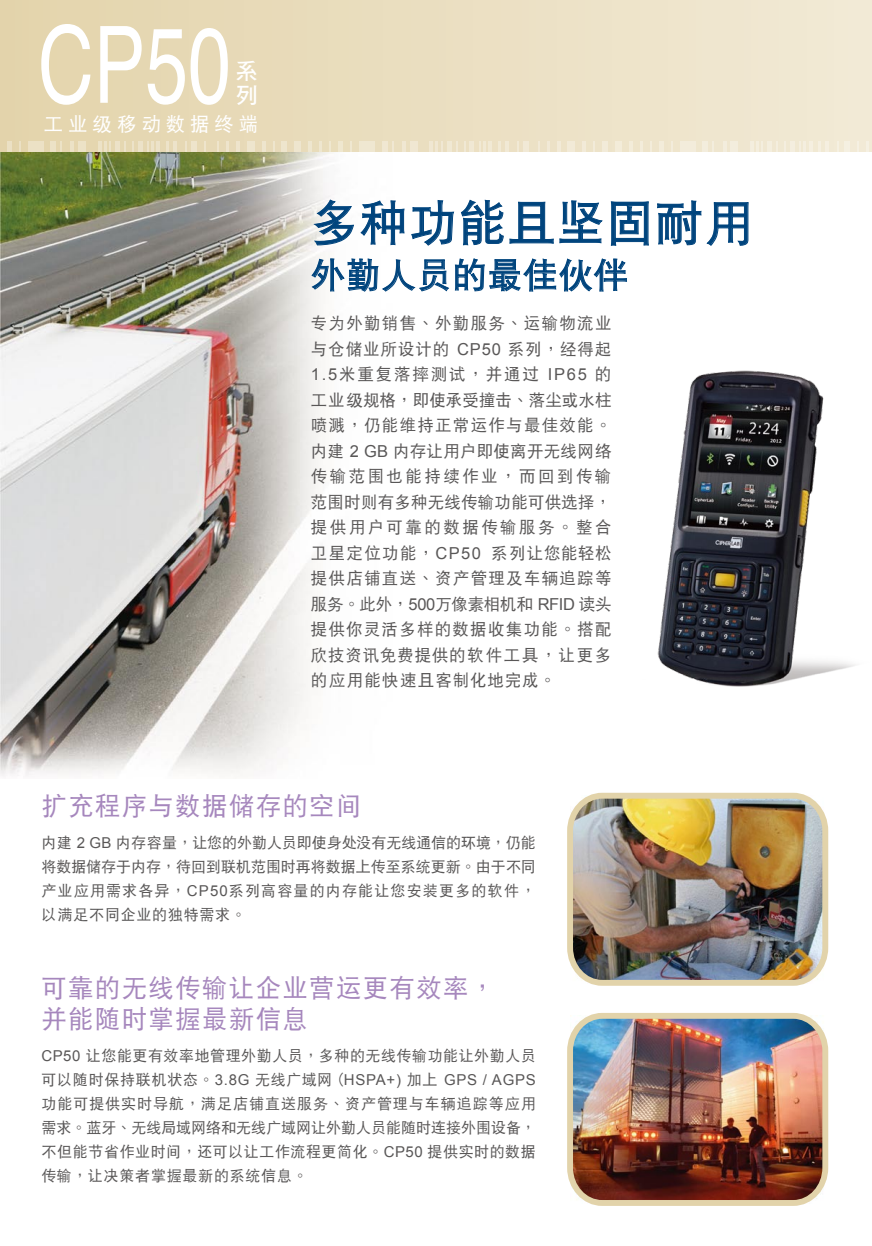
<style>
.page{position:relative;width:872px;height:1246px;background:#fff}
.page>*{position:absolute;margin:0;border:0;box-sizing:border-box;transform-origin:0 0}
.t1{font:106.95px "Helvetica";color:#fff;scale:.72 1}
.t2{font:48px "DF Hei GB5 Std W5";letter-spacing:.025em;color:#00447d}
.t3{font:34.5px "DF Hei GB5 Std W5";letter-spacing:.025em;color:#00447d}
.t4{font:25.5px/31.5px "DF Hei GB5 Std W5";letter-spacing:.05em;color:#a687bd}
.t5{font:22.5px/24.5px "DF Hei Std W7";color:#fff}
.t6{font:19.5px "DF Hei GB5 Std W5";letter-spacing:.25em;color:#fff}
.t7{font:16.5px/25.5px "DF Hei GB5 Std W5";letter-spacing:.07em;color:#595757;text-align:justify}
.t8{font:15px/24px "DF Hei GB5 Std W5";letter-spacing:.05em;color:#595757;text-align:justify}
.s1{font-family:"Arial"}
</style>
<div class="page">
<img style="left:574px;top:800px;width:247px;height:179px">
<img style="left:574px;top:1020px;width:247px;height:180px">
<img style="left:0;top:152px;width:334px;height:624px">
<div style="left:0;top:0;width:872px;height:152px;background:linear-gradient(to right,#e3d4ab,#f2ead6)"></div>
<div style="left:360px;top:141px;width:15px;height:11px;background:#efe7d1"></div>
<hr style="left:402px;top:141px;width:4px;height:11px;background:#f0e7d2">
<svg style="left:392px;top:141px;width:2px;height:11px"></svg>
<div style="left:447px;top:141px;width:5px;height:11px;background:#f0e8d3"></div>
<div style="left:382px;top:141px;width:5px;height:11px;background:#f0e7d2"></div>
<div style="left:410px;top:141px;width:7px;height:11px;background:#f0e7d2"></div>
<hr style="left:429px;top:141px;width:4px;height:11px;background:#f0e7d2">
<svg style="left:435px;top:141px;width:7px;height:11px"></svg>
<div style="left:469px;top:141px;width:5px;height:11px;background:#f0e8d4"></div>
<div style="left:523px;top:141px;width:6px;height:11px;background:#f1e9d6"></div>
<svg style="left:498px;top:141px;width:10px;height:11px"></svg>
<hr style="left:488px;top:141px;width:4px;height:11px;background:#f1e9d4">
<svg style="left:479px;top:141px;width:7px;height:11px"></svg>
<div style="left:294px;top:141px;width:7px;height:11px;background:#eee5ce"></div>
<svg style="left:262px;top:141px;width:3px;height:11px"></svg>
<div style="left:282px;top:141px;width:5px;height:11px;background:#eee5cd"></div>
<div style="left:247px;top:141px;width:7px;height:11px;background:#eee5cd"></div>
<hr style="left:236px;top:141px;width:4px;height:11px;background:#eee4cc">
<svg style="left:217px;top:141px;width:2px;height:11px"></svg>
<svg style="left:226px;top:141px;width:3px;height:11px"></svg>
<svg style="left:350px;top:141px;width:2px;height:11px"></svg>
<div style="left:338px;top:141px;width:5px;height:11px;background:#efe7cf"></div>
<hr style="left:308px;top:141px;width:4px;height:11px;background:#eee6cf">
<svg style="left:329px;top:141px;width:2px;height:11px"></svg>
<svg style="left:319px;top:141px;width:3px;height:11px"></svg>
<div style="left:680px;top:141px;width:15px;height:11px;background:#f3ecdb"></div>
<svg style="left:722px;top:141px;width:4px;height:11px"></svg>
<svg style="left:712px;top:141px;width:2px;height:11px"></svg>
<svg style="left:776px;top:141px;width:2px;height:11px"></svg>
<div style="left:767px;top:141px;width:5px;height:11px;background:#f4eede"></div>
<div style="left:702px;top:141px;width:6px;height:11px;background:#f3eddd"></div>
<div style="left:730px;top:141px;width:7px;height:11px;background:#f3eddd"></div>
<svg style="left:750px;top:141px;width:13px;height:11px"></svg>
<hr style="left:825px;top:141px;width:4px;height:11px;background:#f5efe0">
<svg style="left:837px;top:141px;width:2px;height:11px"></svg>
<svg style="left:784px;top:141px;width:2px;height:11px"></svg>
<div style="left:790px;top:141px;width:5px;height:11px;background:#f4eedf"></div>
<div style="left:843px;top:141px;width:6px;height:11px;background:#f5f0e1"></div>
<svg style="left:818px;top:141px;width:3px;height:11px"></svg>
<svg style="left:808px;top:141px;width:4px;height:11px"></svg>
<svg style="left:799px;top:141px;width:7px;height:11px"></svg>
<div style="left:615px;top:141px;width:6px;height:11px;background:#f3ecd9"></div>
<hr style="left:582px;top:141px;width:4px;height:11px;background:#f2ead8">
<svg style="left:593px;top:141px;width:2px;height:11px"></svg>
<div style="left:602px;top:141px;width:6px;height:11px;background:#f2ebd9"></div>
<div style="left:568px;top:141px;width:7px;height:11px;background:#f2ead7"></div>
<svg style="left:557px;top:141px;width:3px;height:11px"></svg>
<svg style="left:547px;top:141px;width:2px;height:11px"></svg>
<svg style="left:671px;top:141px;width:2px;height:11px"></svg>
<hr style="left:659px;top:141px;width:4px;height:11px;background:#f3ecda">
<svg style="left:629px;top:141px;width:3px;height:11px"></svg>
<svg style="left:640px;top:141px;width:2px;height:11px"></svg>
<div style="left:28px;top:141px;width:15px;height:11px;background:#ece1c5"></div>
<svg style="left:71px;top:141px;width:3px;height:11px"></svg>
<svg style="left:60px;top:141px;width:2px;height:11px"></svg>
<svg style="left:124px;top:141px;width:2px;height:11px"></svg>
<div style="left:115px;top:141px;width:5px;height:11px;background:#ece2c8"></div>
<div style="left:50px;top:141px;width:6px;height:11px;background:#ece2c6"></div>
<div style="left:78px;top:141px;width:7px;height:11px;background:#ece2c6"></div>
<svg style="left:98px;top:141px;width:13px;height:11px"></svg>
<hr style="left:173px;top:141px;width:4px;height:11px;background:#ede3ca">
<svg style="left:185px;top:141px;width:2px;height:11px"></svg>
<svg style="left:132px;top:141px;width:2px;height:11px"></svg>
<div style="left:138px;top:141px;width:5px;height:11px;background:#ece2c8"></div>
<div style="left:191px;top:141px;width:6px;height:11px;background:#eee4cb"></div>
<svg style="left:166px;top:141px;width:3px;height:11px"></svg>
<svg style="left:147px;top:141px;width:13px;height:11px"></svg>
<svg style="left:19px;top:141px;width:2px;height:11px"></svg>
<div style="left:7px;top:141px;width:5px;height:11px;background:#ebe0c4"></div>
<svg style="left:865px;top:141px;width:3px;height:11px"></svg>
<img style="left:657px;top:370px;width:198px;height:317px">
<div style="left:567px;top:793px;width:261px;height:193px;border:6px solid #e2d3aa;border-radius:34px"></div>
<div style="left:567px;top:1013px;width:261px;height:193px;border:6px solid #e2d3aa;border-radius:34px"></div>
<svg style="left:657px;top:200px;width:91px;height:46px"></svg>
<svg style="left:311px;top:200px;width:338px;height:109px"></svg>
<p class="t1" style="left:38px;top:-17px;width:270px">CP50</p>
<p class="t5" style="left:235px;top:58px;width:23px">系列</p>
<p class="t6" style="left:44px;top:113px;width:216px">工業級移動數據終端</p>
<p class="t2" style="left:311px;top:197px;width:443px">多種功能且堅固耐用</p>
<p class="t3" style="left:311px;top:256px;width:319px">外勤人員的最佳夥伴</p>
<p class="t7" style="left:311px;top:310px;width:302px">專為外勤銷售、外勤服務、運輸物流業與倉儲業所設計的 <span class="s1">CP50</span> 系列，經得起<span class="s1">1.5</span>米重覆落摔測試，並通過 <span class="s1">IP65</span> 的工業級規格，即使承受撞擊、落塵或水柱噴濺，仍能維持正常運作與最佳效能。內建 <span class="s1">2 GB</span> 內存讓用戶即使離開無線網絡傳輸範圍也能持續作業，而回到傳輸範圍時則有多種無線傳輸功能可供選擇，提供用戶可靠的數據傳輸服務。整合衛星定位功能，<span class="s1">CP50</span> 系列讓您能輕鬆提供店舖直送、資產管理及車輛追蹤等服務。此外，<span class="s1">500</span>萬像素相機和 <span class="s1">RFID</span> 讀頭提供你靈活多樣的數據收集功能。搭配欣技資訊免費提供的軟件工具，讓更多的應用能快速且客製化地完成。</p>
<p class="t4" style="left:41px;top:790px;width:322px">擴充程序與數據儲存的空間</p>
<p class="t8" style="left:41px;top:830px;width:496px">內建 <span class="s1">2 GB</span> 內存容量，讓您的外勤人員即使身處沒有無線通信的環境，仍能將數據儲存於內存，待回到聯機範圍時再將數據上傳至系統更新。由於不同產業應用需求各異，<span class="s1">CP50</span>系列高容量的內存能讓您安裝更多的軟件，以滿足不同企業的獨特需求。</p>
<p class="t4" style="left:41px;top:971px;width:455px">可靠的無線傳輸讓企業營運更有效率，並能隨時掌握最新信息</p>
<p class="t8" style="left:41px;top:1044px;width:496px"><span class="s1">CP50</span> 讓您能更有效率地管理外勤人員，多種的無線傳輸功能讓外勤人員可以隨時保持聯機狀態。<span class="s1">3.8G</span> 无線广域网 (<span class="s1">HSPA+)</span> 加上 <span class="s1">GPS / AGPS</span>功能可提供實時導航，滿足店舖直送服務、資產管理與車輛追蹤等應用需求。藍牙、无線局域网絡和无線广域网讓外勤人員能隨時連接外圍設備，不但能節省作業時間，還可以讓工作流程更簡化。<span class="s1">CP50</span> 提供實時的數據傳輸，讓決策者掌握最新的系統信息。</p>
</div>
